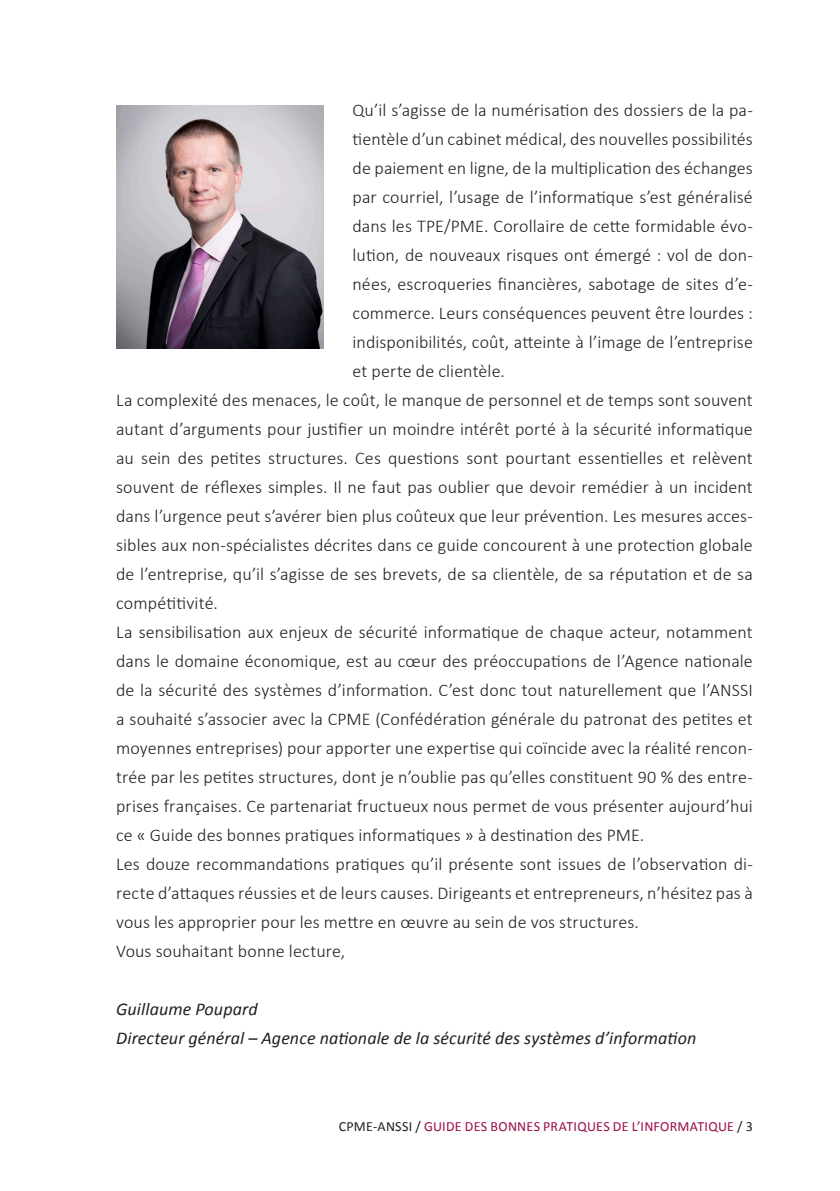
<style>
.page{position:relative;width:840px;height:1191px;background:#fff}
.page>*{position:absolute;margin:0;border:0;box-sizing:border-box;transform-origin:0 0}
.t1{font:300 18px "Calibri";letter-spacing:.005em;color:#231f20}
.t2{font:italic 18px/29px "Calibri";letter-spacing:.005em;color:#231f20}
.t3{font:14px "Calibri";letter-spacing:.015em;color:#9b0c4c}
.s1{color:#231f20}
</style>
<div class="page">
<img style="left:117px;top:105px;width:206px;height:243px">
<p class="t1" style="left:352px;top:99px;width:401px">Qu’il s’agisse de la numérisation des dossiers de la pa-</p>
<p class="t1" style="left:352px;top:128px;width:401px">tientèle d’un cabinet médical, des nouvelles possibilités</p>
<p class="t1" style="left:352px;top:157px;width:401px">de paiement en ligne, de la multiplication des échanges</p>
<p class="t1" style="left:352px;top:186px;width:401px">par courriel, l’usage de l’informatique s’est généralisé</p>
<p class="t1" style="left:352px;top:215px;width:401px">dans les TPE/PME. Corollaire de cette formidable évo-</p>
<p class="t1" style="left:352px;top:244px;width:401px">lution, de nouveaux risques ont émergé : vol de don-</p>
<p class="t1" style="left:352px;top:273px;width:401px">nées, escroqueries financières, sabotage de sites d’e-</p>
<p class="t1" style="left:352px;top:302px;width:401px">commerce. Leurs conséquences peuvent être lourdes :</p>
<p class="t1" style="left:352px;top:331px;width:401px">indisponibilités, coût, atteinte à l’image de l’entreprise</p>
<p class="t1" style="left:352px;top:360px;width:154px">et perte de clientèle.</p>
<p class="t1" style="left:116px;top:389px;width:637px">La complexité des menaces, le coût, le manque de personnel et de temps sont souvent</p>
<p class="t1" style="left:116px;top:418px;width:638px">autant d’arguments pour justifier un moindre intérêt porté à la sécurité informatique</p>
<p class="t1" style="left:116px;top:447px;width:638px">au sein des petites structures. Ces questions sont pourtant essentielles et relèvent</p>
<p class="t1" style="left:116px;top:476px;width:638px">souvent de réflexes simples. Il ne faut pas oublier que devoir remédier à un incident</p>
<p class="t1" style="left:116px;top:505px;width:638px">dans l’urgence peut s’avérer bien plus coûteux que leur prévention. Les mesures acces-</p>
<p class="t1" style="left:116px;top:534px;width:638px">sibles aux non-spécialistes décrites dans ce guide concourent à une protection globale</p>
<p class="t1" style="left:116px;top:563px;width:638px">de l’entreprise, qu’il s’agisse de ses brevets, de sa clientèle, de sa réputation et de sa</p>
<p class="t1" style="left:116px;top:592px;width:103px">compétitivité.</p>
<p class="t1" style="left:116px;top:621px;width:638px">La sensibilisation aux enjeux de sécurité informatique de chaque acteur, notamment</p>
<p class="t1" style="left:116px;top:650px;width:638px">dans le domaine économique, est au cœur des préoccupations de l’Agence nationale</p>
<p class="t1" style="left:116px;top:679px;width:638px">de la sécurité des systèmes d’information. C’est donc tout naturellement que l’ANSSI</p>
<p class="t1" style="left:116px;top:708px;width:638px">a souhaité s’associer avec la CPME (Confédération générale du patronat des petites et</p>
<p class="t1" style="left:116px;top:737px;width:638px">moyennes entreprises) pour apporter une expertise qui coïncide avec la réalité rencon-</p>
<p class="t1" style="left:116px;top:766px;width:638px">trée par les petites structures, dont je n’oublie pas qu’elles constituent 90 % des entre-</p>
<p class="t1" style="left:116px;top:795px;width:638px">prises françaises. Ce partenariat fructueux nous permet de vous présenter aujourd’hui</p>
<p class="t1" style="left:116px;top:824px;width:529px">ce « Guide des bonnes pratiques informatiques » à destination des PME.</p>
<p class="t1" style="left:116px;top:853px;width:638px">Les douze recommandations pratiques qu’il présente sont issues de l’observation di-</p>
<p class="t1" style="left:116px;top:882px;width:638px">recte d’attaques réussies et de leurs causes. Dirigeants et entrepreneurs, n’hésitez pas à</p>
<p class="t1" style="left:116px;top:911px;width:524px">vous les approprier pour les mettre en œuvre au sein de vos structures.</p>
<p class="t1" style="left:116px;top:940px;width:230px">Vous souhaitant bonne lecture,</p>
<p class="t2" style="left:116px;top:994px;width:581px">Guillaume Poupard<br>Directeur général – Agence nationale de la sécurité des systèmes d’information</p>
<p class="t3" style="left:338px;top:1118px;width:415px"><span class="s1">CPME-ANSSI /</span> GUIDE DES BONNES PRATIQUES DE L’INFORMATIQUE <span class="s1">/ 3</span></p>
</div>
